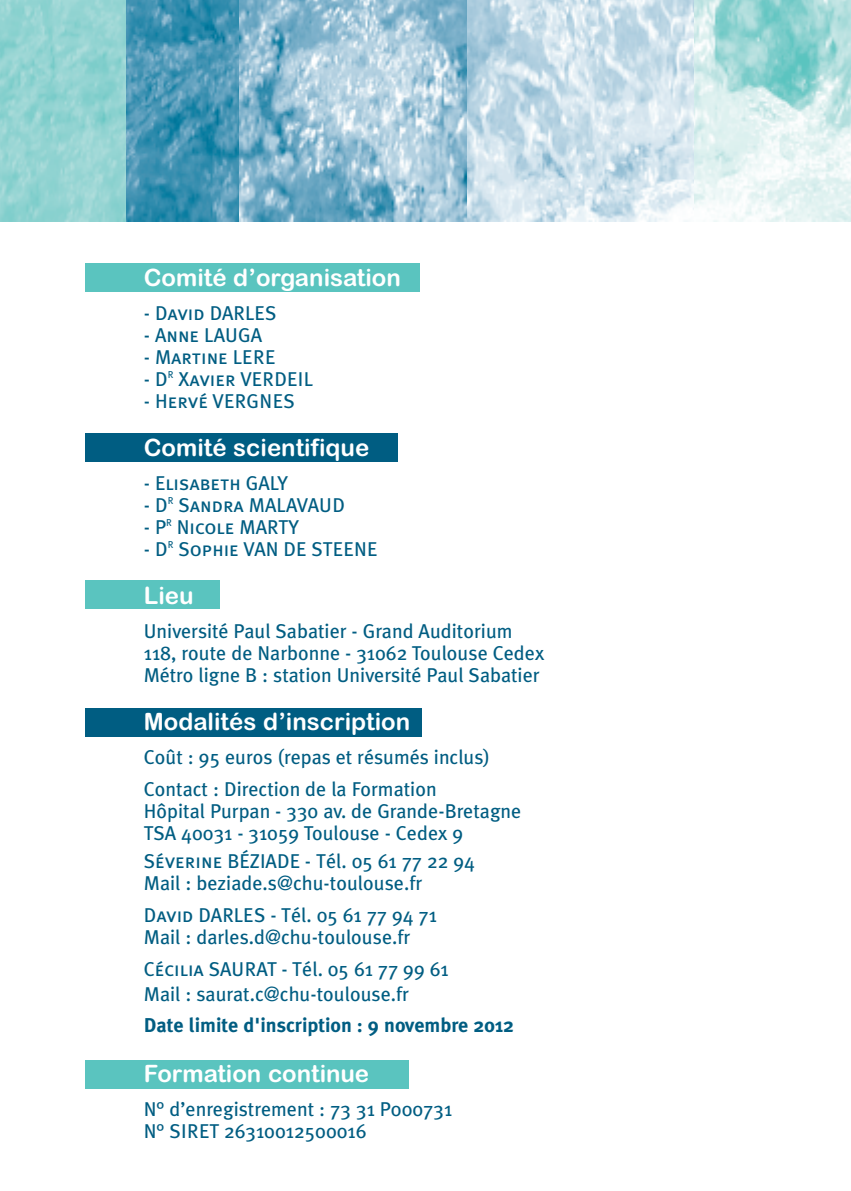
<style>
.page{position:relative;width:851px;height:1191px;background:#fff}
.page>*{position:absolute;margin:0;border:0;box-sizing:border-box;transform-origin:0 0}
.t1{font:24px "Arial Rounded MT Bold";color:#fff}
.t2{font:20px/22px "Meta Plus";color:#005d82}
.t3{font:20px "Meta Plus Book Caps";color:#005d82}
.t4{font:700 20px "Meta Plus";color:#005d82}
.s1{font-family:"Meta Plus"}
.s2{font-family:"Meta Plus Book Caps"}
</style>
<div class="page">
<div style="left:85px;top:263px;width:335px;height:28px;background:#5ac4bf"></div>
<div style="left:85px;top:580px;width:134px;height:28px;background:#5ac4bf"></div>
<div style="left:85px;top:1059px;width:323px;height:29px;background:#5ac4bf"></div>
<div style="left:85px;top:434px;width:312px;height:28px;background:#005d82"></div>
<div style="left:85px;top:708px;width:337px;height:28px;background:#005d82"></div>
<img style="left:0;top:0;width:126px;height:221px">
<img style="left:126px;top:0;width:724px;height:221px">
<p class="t1" style="left:144px;top:263px;width:258px">Comité d’organisation</p>
<p class="t3" style="left:144px;top:301px;width:134px">- David DARLES</p>
<p class="t3" style="left:144px;top:323px;width:120px">- Anne LAUGA</p>
<p class="t3" style="left:144px;top:345px;width:133px">- Martine LERE</p>
<p class="t3" style="left:144px;top:367px;width:171px">- D<sup>R</sup> Xavier VERDEIL</p>
<p class="t3" style="left:144px;top:389px;width:152px">- Hervé VERGNES</p>
<p class="t1" style="left:144px;top:433px;width:227px">Comité scientifique</p>
<p class="t3" style="left:144px;top:471px;width:146px">- Elisabeth GALY</p>
<p class="t3" style="left:144px;top:493px;width:203px">- D<sup>R</sup> Sandra MALAVAUD</p>
<p class="t3" style="left:144px;top:515px;width:157px">- P<sup>R</sup> Nicole MARTY</p>
<p class="t3" style="left:144px;top:537px;width:235px">- D<sup>R</sup> Sophie VAN DE STEENE</p>
<p class="t1" style="left:144px;top:581px;width:51px">Lieu</p>
<p class="t2" style="left:144px;top:620px;width:402px">Université Paul Sabatier - Grand Auditorium<br>118, route de Narbonne - 31062 Toulouse Cedex<br>Métro ligne B : station Université Paul Sabatier</p>
<p class="t1" style="left:144px;top:707px;width:268px">Modalités d’inscription</p>
<p class="t2" style="left:144px;top:741px;width:348px;line-height:31.6px">Coût : 95 euros (repas et résumés inclus)<br>Contact : Direction de la Formation</p>
<p class="t2" style="left:144px;top:799px;width:379px">Hôpital Purpan - 330 av. de Grande-Bretagne<br>TSA 40031 - 31059 Toulouse - Cedex 9</p>
<p class="t3" style="left:144px;top:849px;width:332px">Séverine BÉZIADE - <span class="s1">Tél. 05 61 77 22 94</span></p>
<p class="t2" style="left:144px;top:872px;width:280px">Mail : beziade.s@chu-toulouse.fr</p>
<p class="t3" style="left:144px;top:903px;width:294px">David DARLES - T<span class="s1">él. 05 61 77 94 71</span></p>
<p class="t2" style="left:144px;top:921px;width:306px;line-height:31.6px">Mail : darles.d@chu-toulouse.fr<br><span class="s2">Cécilia SAURAT</span> - Tél. 05 61 77 99 61</p>
<p class="t2" style="left:144px;top:982px;width:266px">Mail : saurat.c@chu-toulouse.fr</p>
<p class="t4" style="left:144px;top:1013px;width:372px">Date limite d'inscription : 9 novembre 2012</p>
<p class="t1" style="left:144px;top:1059px;width:227px">Formation continue</p>
<p class="t2" style="left:144px;top:1098px;width:310px">N° d’enregistrement : 73 31 P000731<br>N° SIRET 26310012500016</p>
</div>
